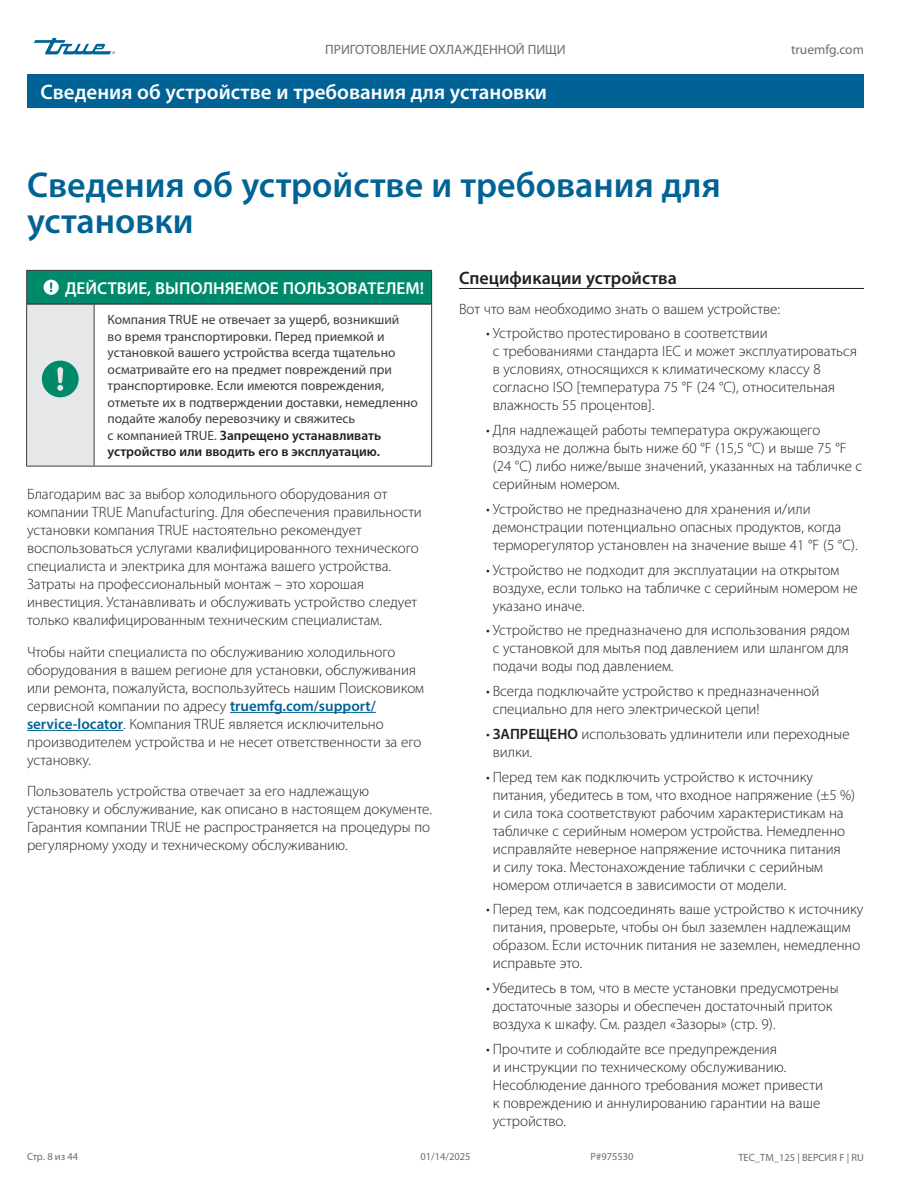
<style>
.page{position:relative;width:918px;height:1188px;background:#fff}
.page>*{position:absolute;margin:0;border:0;box-sizing:border-box;transform-origin:0 0}
.Table_text{font:600 36px/36px "Myriad Pro";color:#016395}
.Title_bar_Page_header{font:600 21px "Myriad Pro";color:#fff}
.Subhead_underscore_H1{font:600 18px "Myriad Pro";color:#231f20}
.Tables_title_bar{font:600 17.25px "Myriad Pro";color:#fff}
.Body_Text_light_Normal{font:300 15px/18px "Myriad Pro";color:#231f20}
.Table_text-2{font:13.5px/16.5px "Myriad Pro";color:#3e3e3f}
.t1{font:13.5px "Myriad Pro";color:#6c6d70}
.t2{font:10.5px "Myriad Pro";color:#6c6d70}
.s1{font-weight:600;color:#231f20}
.s2{font-weight:600}
.s3{font-weight:600;color:#016395}
</style>
<div class="page">
<svg style="left:34px;top:38px;width:81px;height:16px"></svg>
<hr style="left:230px;top:712px;width:146px;height:1px;background:#016395">
<hr style="left:27px;top:730px;width:96px;height:1px;background:#016395">
<div style="left:27px;top:74px;width:837px;height:34px;background:#016395"></div>
<div style="left:27px;top:270px;width:405px;height:34px;background:#00896b"></div>
<div style="left:27px;top:304px;width:67px;height:162px;background:#e6e7e9"></div>
<hr style="left:26px;top:270px;width:68px;height:1px;background:#3e3e3f">
<hr style="left:26px;top:271px;width:1px;height:33px;background:#3e3e3f">
<hr style="left:94px;top:270px;width:338px;height:1px;background:#3e3e3f">
<hr style="left:431px;top:271px;width:1px;height:33px;background:#3e3e3f">
<hr style="left:26px;top:304px;width:1px;height:162px;background:#3e3e3f">
<hr style="left:94px;top:304px;width:1px;height:162px;background:#3e3e3f">
<hr style="left:431px;top:304px;width:1px;height:162px;background:#3e3e3f">
<hr style="left:26px;top:466px;width:68px;height:1px;background:#3e3e3f">
<hr style="left:94px;top:466px;width:338px;height:1px;background:#3e3e3f">
<hr style="left:27px;top:304px;width:67px;height:1px;background:#231f20">
<hr style="left:94px;top:304px;width:337px;height:1px;background:#231f20">
<svg style="left:44px;top:280px;width:15px;height:15px"></svg>
<svg style="left:42px;top:361px;width:37px;height:36px"></svg>
<hr style="left:459px;top:288px;width:405px;height:1px;background:#231f20">
<p class="t1" style="left:325px;top:42px;width:242px">ПРИГОТОВЛЕНИЕ ОХЛАЖДЕННОЙ ПИЩИ</p>
<p class="t1" style="left:791px;top:42px;width:74px">truemfg.com</p>
<p class="Title_bar_Page_header" style="left:40px;top:79px;width:508px">Сведения об устройстве и требования для установки</p>
<p class="Table_text" style="left:27px;top:166px;width:695px">Сведения об устройстве и требования для установки</p>
<p class="Tables_title_bar" style="left:65px;top:278px;width:360px">ДЕЙСТВИЕ, ВЫПОЛНЯЕМОЕ ПОЛЬЗОВАТЕЛЕМ!</p>
<p class="Table_text-2" style="left:108px;top:311px;width:312px">Компания TRUE не отвечает за ущерб, возникший<br>во время транспортировки. Перед приемкой и установкой вашего устройства всегда тщательно осматривайте его на предмет повреждений при транспортировке. Если имеются повреждения, отметьте их в подтверждении доставки, немедленно подайте жалобу перевозчику и свяжитесь<br>с компанией TRUE. <span class="s1">Запрещено устанавливать устройство или вводить его в эксплуатацию.</span></p>
<p class="Subhead_underscore_H1" style="left:459px;top:266px;width:219px">Спецификации устройства</p>
<p class="Body_Text_light_Normal" style="left:459px;top:300px;width:323px">Вот что вам необходимо знать о вашем устройстве:</p>
<p class="Body_Text_light_Normal" style="left:493px;top:324px;width:366px;text-indent:-7px">• Устройство протестировано в соответствии<br>с требованиями стандарта IEC и может эксплуатироваться в условиях, относящихся к климатическому классу 8 согласно ISO [температура 75 °F (24 °C), относительная влажность 55 процентов].</p>
<p class="Body_Text_light_Normal" style="left:493px;top:421px;width:371px;text-indent:-7px">• Для надлежащей работы температура окружающего воздуха не должна быть ниже 60 °F (15,5 °C) и выше 75 °F (24 °C) либо ниже/выше значений, указанных на табличке с серийным номером.</p>
<p class="Body_Text_light_Normal" style="left:493px;top:500px;width:367px;text-indent:-7px">• Устройство не предназначено для хранения и/или демонстрации потенциально опасных продуктов, когда терморегулятор установлен на значение выше 41 °F (5 °C).</p>
<p class="Body_Text_light_Normal" style="left:493px;top:561px;width:367px;text-indent:-7px">• Устройство не подходит для эксплуатации на открытом воздухе, если только на табличке с серийным номером не указано иначе.</p>
<p class="Body_Text_light_Normal" style="left:493px;top:621px;width:358px;text-align:justify;text-indent:-7px">• Устройство не предназначено для использования рядом с установкой для мытья под давлением или шлангом для подачи воды под давлением.</p>
<p class="Body_Text_light_Normal" style="left:493px;top:682px;width:328px;text-indent:-7px">• Всегда подключайте устройство к предназначенной специально для него электрической цепи!</p>
<p class="Body_Text_light_Normal" style="left:493px;top:725px;width:358px;text-indent:-7px">• <span class="s2">ЗАПРЕЩЕНО</span> использовать удлинители или переходные вилки.</p>
<p class="Body_Text_light_Normal" style="left:493px;top:768px;width:364px;text-indent:-7px">• Перед тем как подключить устройство к источнику питания, убедитесь в том, что входное напряжение (±5 %) и сила тока соответствуют рабочим характеристикам на табличке с серийным номером устройства. Немедленно исправляйте неверное напряжение источника питания<br>и силу тока. Местонахождение таблички с серийным номером отличается в зависимости от модели.</p>
<p class="Body_Text_light_Normal" style="left:493px;top:900px;width:372px;text-indent:-7px">• Перед тем, как подсоединять ваше устройство к источнику питания, проверьте, чтобы он был заземлен надлежащим образом. Если источник питания не заземлен, немедленно исправьте это.</p>
<p class="Body_Text_light_Normal" style="left:493px;top:979px;width:348px;text-indent:-7px">• Убедитесь в том, что в месте установки предусмотрены достаточные зазоры и обеспечен достаточный приток воздуха к шкафу. См. раздел «Зазоры» (стр. 9).</p>
<p class="Body_Text_light_Normal" style="left:493px;top:1040px;width:332px;text-indent:-7px">• Прочтите и соблюдайте все предупреждения<br>и инструкции по техническому обслуживанию.<br>Несоблюдение данного требования может привести к повреждению и аннулированию гарантии на ваше устройство.</p>
<p class="Body_Text_light_Normal" style="left:27px;top:485px;width:396px">Благодарим вас за выбор холодильного оборудования от компании TRUE Manufacturing. Для обеспечения правильности установки компания TRUE настоятельно рекомендует воспользоваться услугами квалифицированного технического специалиста и электрика для монтажа вашего устройства.<br>Затраты на профессиональный монтаж – это хорошая инвестиция. Устанавливать и обслуживать устройство следует только квалифицированным техническим специалистам.</p>
<p class="Body_Text_light_Normal" style="left:27px;top:643px;width:399px">Чтобы найти специалиста по обслуживанию холодильного оборудования в вашем регионе для установки, обслуживания или ремонта, пожалуйста, воспользуйтесь нашим Поисковиком сервисной компании по адресу <span class="s3">truemfg.com/support/ service-locator</span>. Компания TRUE является исключительно производителем устройства и не несет ответственности за его установку.</p>
<p class="Body_Text_light_Normal" style="left:27px;top:782px;width:406px">Пользователь устройства отвечает за его надлежащую установку и обслуживание, как описано в настоящем документе.<br>Гарантия компании TRUE не распространяется на процедуры по регулярному уходу и техническому обслуживанию.</p>
<p class="t2" style="left:27px;top:1150px;width:53px">Стр. 8 из 44</p>
<p class="t2" style="left:420px;top:1150px;width:52px">01/14/2025</p>
<p class="t2" style="left:591px;top:1150px;width:45px">P#975530</p>
<p class="t2" style="left:738px;top:1151px;width:127px">TEC_TM_125 | ВЕРСИЯ F | RU</p>
</div>
